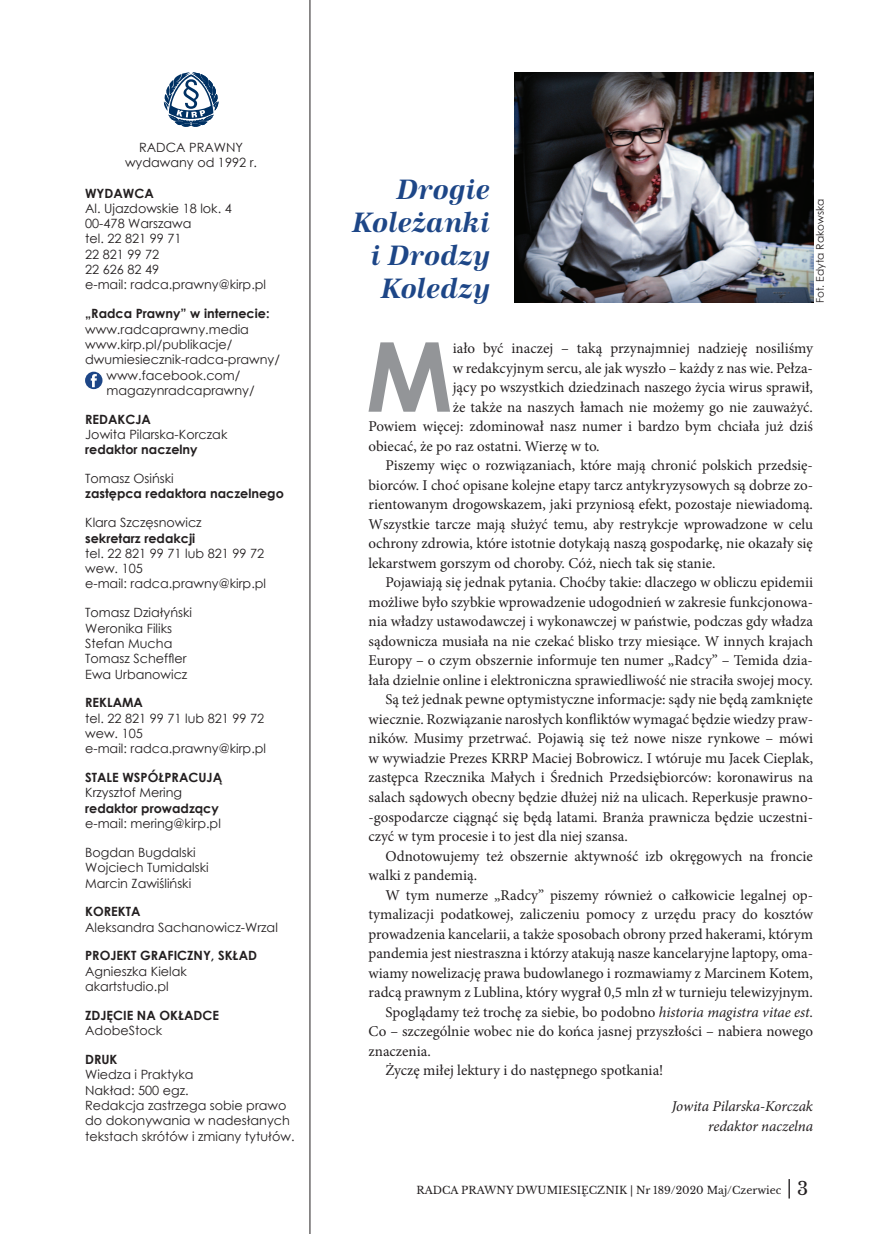
<style>
.page{position:relative;width:872px;height:1234px;background:#fff}
.page>*{position:absolute;margin:0;border:0;box-sizing:border-box;transform-origin:0 0}
.t1{font:700 96.45px "Century Gothic";color:#939598}
.t2{font:italic 29.1px/32.8px "Antiqua TEE Bold";color:#1d4687;text-align:right}
.t3{font:15px "Minion Pro";color:#231f20}
.t4{font:italic 15px/19.5px "Minion Pro";letter-spacing:-.01em;color:#231f20;text-align:right}
.t5{font:12.75px/15.3px "Century Gothic";color:#231f20}
.t6{font:700 12.75px "Century Gothic";color:#231f20}
.t7{font:10.5px "Libre Baskerville";color:#231f20}
.t8{font:10.5px "Century Gothic";color:#231f20}
.s1{font-style:italic}
.s2{font-size:18px}
</style>
<div class="page">
<hr style="left:309px;top:0;width:1px;height:1233px;background:#231f20">
<svg style="left:163px;top:72px;width:56px;height:55px"></svg>
<div style="left:85px;top:371px;width:17px;height:18px;background:#1d4687;border-radius:50%"></div>
<svg style="left:91px;top:374px;width:6px;height:13px"></svg>
<img style="left:514px;top:72px;width:299px;height:230px">
<p class="t5" style="left:125px;top:139px;width:134px;text-align:center">RADCA PRAWNY wydawany od 1992 r.</p>
<p class="t6" style="left:85px;top:183px;width:70px">WYDAWCA</p>
<p class="t5" style="left:85px;top:200px;width:182px">Al. Ujazdowskie 18 lok. 4<br>00-478 Warszawa<br>tel. 22 821 99 71<br>22 821 99 72<br>22 626 82 49<br>e-mail: radca.prawny@kirp.pl</p>
<p class="t6" style="left:85px;top:304px;width:186px">„Radca Prawny” w internecie:</p>
<p class="t5" style="left:85px;top:321px;width:165px">www.radcaprawny.media</p>
<p class="t5" style="left:85px;top:336px;width:149px">www.kirp.pl/publikacje/</p>
<p class="t5" style="left:85px;top:351px;width:196px">dwumiesiecznik-radca-prawny/</p>
<p class="t5" style="left:106px;top:367px;width:136px">www.facebook.com/</p>
<p class="t5" style="left:106px;top:382px;width:150px">magazynradcaprawny/</p>
<p class="t6" style="left:85px;top:409px;width:67px">REDAKCJA</p>
<p class="t5" style="left:85px;top:426px;width:144px">Jowita Pilarska-Korczak</p>
<p class="t6" style="left:85px;top:440px;width:114px">redaktor naczelny</p>
<p class="t5" style="left:85px;top:470px;width:90px">Tomasz Osiński</p>
<p class="t6" style="left:85px;top:484px;width:200px">zastępca redaktora naczelnego</p>
<p class="t5" style="left:85px;top:514px;width:118px">Klara Szczęsnowicz</p>
<p class="t6" style="left:85px;top:528px;width:112px">sekretarz redakcji</p>
<p class="t5" style="left:85px;top:545px;width:182px">tel. 22 821 99 71 lub 821 99 72 wew. 105<br>e-mail: radca.prawny@kirp.pl</p>
<p class="t5" style="left:85px;top:604px;width:108px">Tomasz Działyński<br>Weronika Filiks<br>Stefan Mucha<br>Tomasz Scheffler<br>Ewa Urbanowicz</p>
<p class="t6" style="left:85px;top:693px;width:59px">REKLAMA</p>
<p class="t5" style="left:85px;top:710px;width:182px">tel. 22 821 99 71 lub 821 99 72 wew. 105<br>e-mail: radca.prawny@kirp.pl</p>
<p class="t6" style="left:85px;top:767px;width:138px">STALE WSPÓŁPRACUJĄ</p>
<p class="t5" style="left:85px;top:784px;width:98px">Krzysztof Mering</p>
<p class="t6" style="left:85px;top:798px;width:135px">redaktor prowadzący</p>
<p class="t5" style="left:85px;top:815px;width:137px">e-mail: mering@kirp.pl</p>
<p class="t5" style="left:85px;top:844px;width:125px">Bogdan Bugdalski<br>Wojciech Tumidalski<br>Marcin Zawiśliński</p>
<p class="t6" style="left:85px;top:901px;width:57px">KOREKTA</p>
<p class="t5" style="left:85px;top:918px;width:194px">Aleksandra Sachanowicz-Wrzal</p>
<p class="t6" style="left:85px;top:945px;width:173px">PROJEKT GRAFICZNY, SKŁAD</p>
<p class="t5" style="left:85px;top:963px;width:103px">Agnieszka Kielak akartstudio.pl</p>
<p class="t6" style="left:85px;top:1005px;width:135px">ZDJĘCIE NA OKŁADCE</p>
<p class="t5" style="left:85px;top:1022px;width:79px">AdobeStock</p>
<p class="t6" style="left:85px;top:1049px;width:34px">DRUK</p>
<p class="t5" style="left:85px;top:1066px;width:211px">Wiedza i Praktyka<br>Nakład: 500 egz.<br>Redakcja zastrzega sobie prawo do dokonywania w nadesłanych tekstach skrótów i zmiany tytułów.</p>
<h2 class="t2" style="left:352px;top:173px;width:139px">Drogie<br>Koleżanki i Drodzy<br>Koledzy</h2>
<p class="t8" style="left:812px;top:303px;width:106px;rotate:-90deg">Fot. Edyta Rakowska</p>
<h1 class="t1" style="left:366px;top:303px;width:88px">M</h1>
<p class="t3" style="left:453px;top:338px;width:362px">iało być inaczej – taką przynajmniej nadzieję nosiliśmy</p>
<p class="t3" style="left:453px;top:358px;width:362px">w redakcyjnym sercu, ale jak wyszło – każdy z nas wie. Pełza-</p>
<p class="t3" style="left:453px;top:377px;width:362px">jący po wszystkich dziedzinach naszego życia wirus sprawił,</p>
<p class="t3" style="left:453px;top:397px;width:362px">że także na naszych łamach nie możemy go nie zauważyć.</p>
<p class="t3" style="left:368px;top:416px;width:446px">Powiem więcej: zdominował nasz numer i bardzo bym chciała już dziś</p>
<p class="t3" style="left:368px;top:436px;width:233px">obiecać, że po raz ostatni. Wierzę w to.</p>
<p class="t3" style="left:385px;top:455px;width:429px">Piszemy więc o rozwiązaniach, które mają chronić polskich przedsię-</p>
<p class="t3" style="left:368px;top:475px;width:446px">biorców. I choć opisane kolejne etapy tarcz antykryzysowych są dobrze zo-</p>
<p class="t3" style="left:368px;top:494px;width:446px">rientowanym drogowskazem, jaki przyniosą efekt, pozostaje niewiadomą.</p>
<p class="t3" style="left:368px;top:514px;width:446px">Wszystkie tarcze mają służyć temu, aby restrykcje wprowadzone w celu</p>
<p class="t3" style="left:368px;top:533px;width:446px">ochrony zdrowia, które istotnie dotykają naszą gospodarkę, nie okazały się</p>
<p class="t3" style="left:368px;top:553px;width:348px">lekarstwem gorszym od choroby. Cóż, niech tak się stanie.</p>
<p class="t3" style="left:385px;top:572px;width:429px">Pojawiają się jednak pytania. Choćby takie: dlaczego w obliczu epidemii</p>
<p class="t3" style="left:368px;top:592px;width:446px">możliwe było szybkie wprowadzenie udogodnień w zakresie funkcjonowa-</p>
<p class="t3" style="left:368px;top:611px;width:446px">nia władzy ustawodawczej i wykonawczej w państwie, podczas gdy władza</p>
<p class="t3" style="left:368px;top:631px;width:446px">sądownicza musiała na nie czekać blisko trzy miesiące. W innych krajach</p>
<p class="t3" style="left:368px;top:650px;width:446px">Europy – o czym obszernie informuje ten numer „Radcy” – Temida dzia-</p>
<p class="t3" style="left:368px;top:670px;width:446px">łała dzielnie online i elektroniczna sprawiedliwość nie straciła swojej mocy.</p>
<p class="t3" style="left:385px;top:689px;width:429px">Są też jednak pewne optymistyczne informacje: sądy nie będą zamknięte</p>
<p class="t3" style="left:368px;top:709px;width:446px">wiecznie. Rozwiązanie narosłych konfliktów wymagać będzie wiedzy praw-</p>
<p class="t3" style="left:368px;top:728px;width:446px">ników. Musimy przetrwać. Pojawią się też nowe nisze rynkowe – mówi</p>
<p class="t3" style="left:368px;top:748px;width:446px">w wywiadzie Prezes KRRP Maciej Bobrowicz. I wtóruje mu Jacek Cieplak,</p>
<p class="t3" style="left:368px;top:767px;width:446px">zastępca Rzecznika Małych i Średnich Przedsiębiorców: koronawirus na</p>
<p class="t3" style="left:368px;top:787px;width:446px">salach sądowych obecny będzie dłużej niż na ulicach. Reperkusje prawno-</p>
<p class="t3" style="left:368px;top:806px;width:446px">-gospodarcze ciągnąć się będą latami. Branża prawnicza będzie uczestni-</p>
<p class="t3" style="left:368px;top:826px;width:261px">czyć w tym procesie i to jest dla niej szansa.</p>
<p class="t3" style="left:385px;top:845px;width:429px">Odnotowujemy też obszernie aktywność izb okręgowych na froncie</p>
<p class="t3" style="left:368px;top:865px;width:110px">walki z pandemią.</p>
<p class="t3" style="left:385px;top:884px;width:429px">W tym numerze „Radcy” piszemy również o całkowicie legalnej op-</p>
<p class="t3" style="left:368px;top:904px;width:446px">tymalizacji podatkowej, zaliczeniu pomocy z urzędu pracy do kosztów</p>
<p class="t3" style="left:368px;top:923px;width:446px">prowadzenia kancelarii, a także sposobach obrony przed hakerami, którym</p>
<p class="t3" style="left:368px;top:943px;width:446px">pandemia jest niestraszna i którzy atakują nasze kancelaryjne laptopy, oma-</p>
<p class="t3" style="left:368px;top:962px;width:446px">wiamy nowelizację prawa budowlanego i rozmawiamy z Marcinem Kotem,</p>
<p class="t3" style="left:368px;top:982px;width:446px">radcą prawnym z Lublina, który wygrał 0,5 mln zł w turnieju telewizyjnym.</p>
<p class="t3" style="left:385px;top:1001px;width:429px">Spoglądamy też trochę za siebie, bo podobno <span class="s1">historia magistra vitae est</span>.</p>
<p class="t3" style="left:368px;top:1021px;width:446px">Co – szczególnie wobec nie do końca jasnej przyszłości – nabiera nowego</p>
<p class="t3" style="left:368px;top:1040px;width:64px">znaczenia.</p>
<p class="t3" style="left:385px;top:1060px;width:279px">Życzę miłej lektury i do następnego spotkania!</p>
<p class="t4" style="left:672px;top:1096px;width:143px">Jowita Pilarska-Korczak redaktor naczelna</p>
<p class="t7" style="left:416px;top:1183px;width:393px">RADCA PRAWNY DWUMIESIĘCZNIK | NR 189/2020 MAJ/CZERWIEC <span class="s2">| 3</span></p>
</div>
